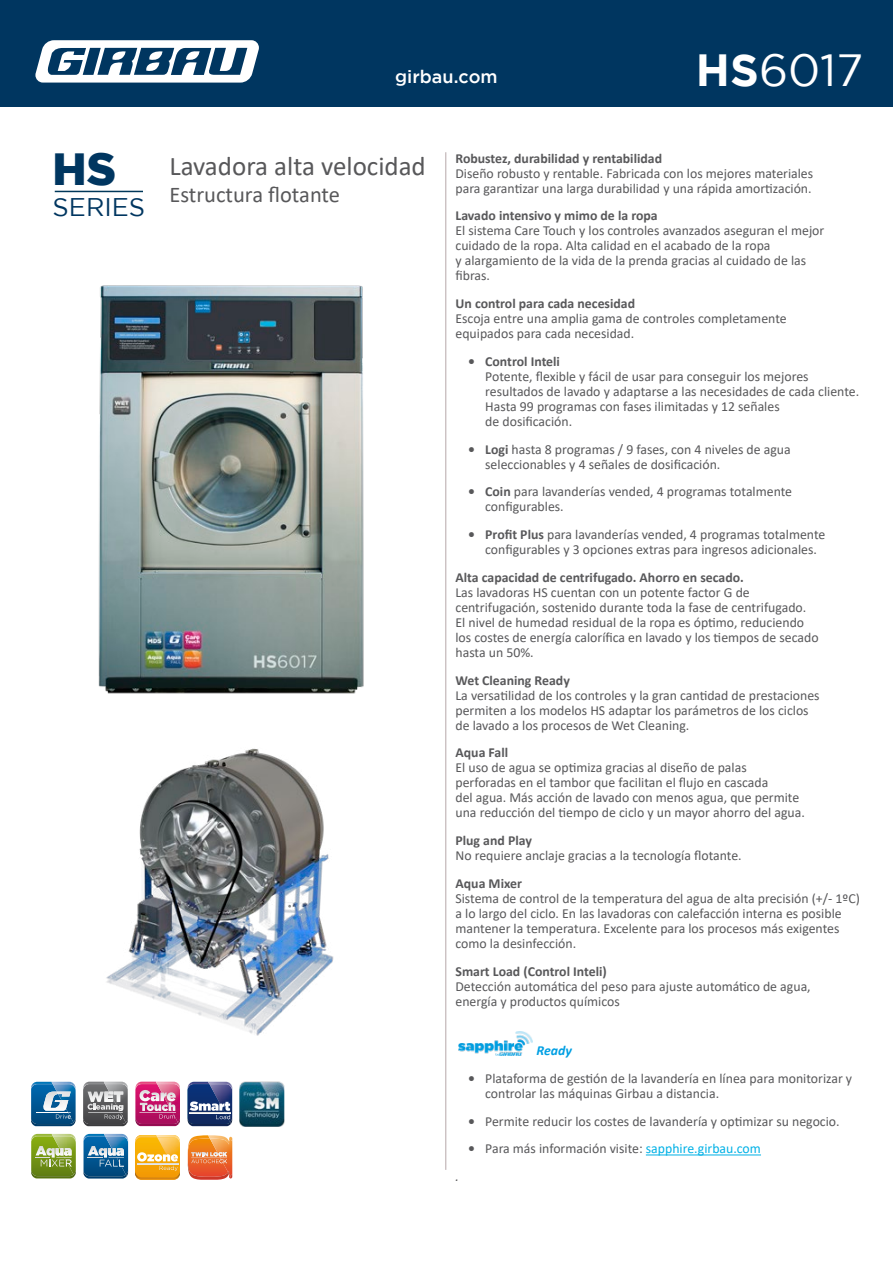
<style>
.page{position:relative;width:893px;height:1263px;background:#fff}
.page>*{position:absolute;margin:0;border:0;box-sizing:border-box;transform-origin:0 0}
.t1{font:45px "Gotham";color:#fff}
.t2{font:900 45px "Gotham";color:#003660}
.t3{font:27px "Calibri";color:#58585a}
.t4{font:25.5px "Gotham";color:#003660}
.t5{font:22.5px "Calibri";color:#58585a}
.t6{font:500 18px "Gotham";color:#fff}
.t7{font:13.8px/15px "Calibri";color:#58585a}
.t8{font:700 13.8px "Calibri";color:#58585a}
.t9{font:italic 700 13.8px "Calibri";color:#009fe3}
.t10{font:italic 13.8px "Calibri";color:#58585a}
.s1{font-weight:700}
.s2{color:#00b1e6}
</style>
<div class="page">
<div style="left:0;top:0;width:893px;height:106px;background:#003660"></div>
<svg style="left:35px;top:40px;width:224px;height:43px"></svg>
<img style="left:98px;top:285px;width:266px;height:409px">
<img style="left:106px;top:748px;width:228px;height:288px">
<hr style="left:55px;top:191px;width:88px;height:1px;background:#00385a">
<svg style="left:188px;top:1135px;width:44px;height:45px;background:#eb844a"></svg>
<svg style="left:31px;top:1082px;width:45px;height:44px;background:#3577a6"></svg>
<img style="left:57px;top:1091px;width:14px;height:18px">
<svg style="left:84px;top:1134px;width:44px;height:44px;background:#3376a6"></svg>
<svg style="left:31px;top:1134px;width:45px;height:44px;background:#92aa4a"></svg>
<svg style="left:135px;top:1082px;width:45px;height:44px;background:#cd548b"></svg>
<svg style="left:83px;top:1082px;width:45px;height:44px;background:#828284"></svg>
<svg style="left:188px;top:1082px;width:44px;height:44px;background:#475a8b"></svg>
<img style="left:239px;top:1082px;width:45px;height:44px">
<svg style="left:135px;top:1135px;width:45px;height:45px;background:#f5b93f"></svg>
<hr style="left:445px;top:152px;width:1px;height:1018px;background:#391017">
<hr style="left:646px;top:1154px;width:115px;height:1px;background:#00b1e6">
<img style="left:458px;top:1031px;width:74px;height:24px">
<h1 class="t2" style="left:53px;top:143px;width:65px">HS</h1>
<h3 class="t4" style="left:53px;top:193px;width:94px">SERIES</h3>
<h3 class="t6" style="left:395px;top:66px;width:104px">girbau.com</h3>
<h1 class="t1" style="left:696px;top:45px;width:169px"><span class="s1">HS</span>6017</h1>
<h2 class="t3" style="left:169px;top:147px;width:258px">Lavadora alta velocidad</h2>
<h3 class="t5" style="left:169px;top:178px;width:172px">Estructura flotante</h3>
<p class="t8" style="left:455px;top:148px;width:208px">Robustez, durabilidad y rentabilidad</p>
<p class="t7" style="left:455px;top:165px;width:359px">Diseño robusto y rentable. Fabricada con los mejores materiales para garantizar una larga durabilidad y una rápida amortización.</p>
<p class="t8" style="left:455px;top:206px;width:204px">Lavado intensivo y mimo de la ropa</p>
<p class="t7" style="left:455px;top:223px;width:370px">El sistema Care Touch y los controles avanzados aseguran el mejor cuidado de la ropa. Alta calidad en el acabado de la ropa<br>y alargamiento de la vida de la prenda gracias al cuidado de las fibras.</p>
<p class="t8" style="left:455px;top:294px;width:181px">Un control para cada necesidad</p>
<p class="t7" style="left:455px;top:311px;width:333px">Escoja entre una amplia gama de controles completamente equipados para cada necesidad.</p>
<p class="t8" style="left:468px;top:351px;width:93px">• Control Inteli</p>
<p class="t7" style="left:485px;top:368px;width:375px">Potente, flexible y fácil de usar para conseguir los mejores resultados de lavado y adaptarse a las necesidades de cada cliente.<br>Hasta 99 programas con fases ilimitadas y 12 señales<br>de dosificación.</p>
<p class="t7" style="left:485px;top:441px;width:307px;text-indent:-17px"><span class="s1">• Logi</span> hasta 8 programas / 9 fases, con 4 niveles de agua seleccionables y 4 señales de dosificación.</p>
<p class="t7" style="left:485px;top:484px;width:308px;text-indent:-17px"><span class="s1">• Coin</span> para lavanderías vended, 4 programas totalmente configurables.</p>
<p class="t7" style="left:485px;top:527px;width:342px;text-indent:-17px"><span class="s1">• Profit Plus</span> para lavanderías vended, 4 programas totalmente configurables y 3 opciones extras para ingresos adicionales.</p>
<p class="t8" style="left:455px;top:568px;width:290px">Alta capacidad de centrifugado. Ahorro en secado.</p>
<p class="t7" style="left:455px;top:584px;width:365px">Las lavadoras HS cuentan con un potente factor G de centrifugación, sostenido durante toda la fase de centrifugado.<br>El nivel de humedad residual de la ropa es óptimo, reduciendo los costes de energía calorífica en lavado y los tiempos de secado hasta un 50%.</p>
<p class="t8" style="left:455px;top:670px;width:116px">Wet Cleaning Ready</p>
<p class="t7" style="left:455px;top:687px;width:366px">La versatilidad de los controles y la gran cantidad de prestaciones permiten a los modelos HS adaptar los parámetros de los ciclos de lavado a los procesos de Wet Cleaning.</p>
<p class="t8" style="left:455px;top:743px;width:54px">Aqua Fall</p>
<p class="t7" style="left:455px;top:760px;width:351px">El uso de agua se optimiza gracias al diseño de palas perforadas en el tambor que facilitan el flujo en cascada<br>del agua. Más acción de lavado con menos agua, que permite una reducción del tiempo de ciclo y un mayor ahorro del agua.</p>
<p class="t8" style="left:455px;top:831px;width:78px">Plug and Play</p>
<p class="t7" style="left:455px;top:848px;width:288px">No requiere anclaje gracias a la tecnología flotante.</p>
<p class="t8" style="left:455px;top:874px;width:68px">Aqua Mixer</p>
<p class="t7" style="left:455px;top:890px;width:406px">Sistema de control de la temperatura del agua de alta precisión (+/- 1ºC) a lo largo del ciclo. En las lavadoras con calefacción interna es posible mantener la temperatura. Excelente para los procesos más exigentes como la desinfección.</p>
<p class="t8" style="left:455px;top:961px;width:153px">Smart Load (Control Inteli)</p>
<p class="t7" style="left:455px;top:978px;width:357px">Detección automática del peso para ajuste automático de agua, energía y productos químicos</p>
<p class="t9" style="left:537px;top:1041px;width:37px">Ready</p>
<p class="t7" style="left:485px;top:1070px;width:368px;text-indent:-17px"><span class="s1">•</span> Plataforma de gestión de la lavandería en línea para monitorizar y controlar las máquinas Girbau a distancia.</p>
<p class="t7" style="left:468px;top:1113px;width:373px"><span class="s1">•</span> Permite reducir los costes de lavandería y optimizar su negocio.</p>
<p class="t7" style="left:468px;top:1141px;width:294px"><span class="s1">•</span> Para más información visite: <span class="s2">sapphire.girbau.com</span></p>
<p class="t10" style="left:455px;top:1167px;width:5px">.</p>
</div>
